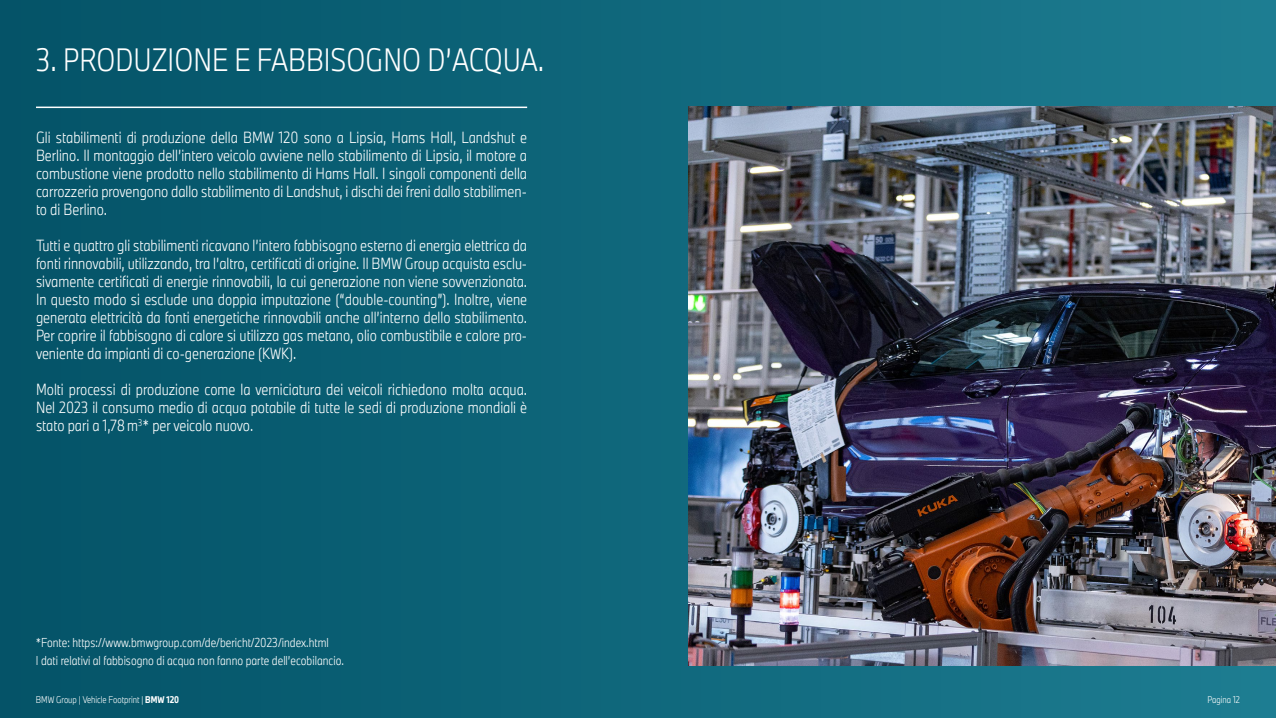
<style>
.page{position:relative;width:1276px;height:718px;background:#fff}
.page>*{position:absolute;margin:0;border:0;box-sizing:border-box;transform-origin:0 0}
.t1{font:300 30px "BMW Group TN Condensed Pro";color:#fff}
.t2{font:300 15px/18px "BMW Group TN Condensed Pro";color:#fff;text-align:justify}
.t3{font:300 12px/18px "BMW Group TN Condensed Pro";color:#fff}
.t4{font:300 9px "BMW Group TN Condensed Pro";color:#fff}
.s1{font-weight:700}
</style>
<div class="page">
<div style="left:0;top:0;width:1276px;height:718px;background:linear-gradient(to right,#035267,#1d7d92)"></div>
<hr style="left:36px;top:106px;width:491px;height:2px;background:#fff">
<img style="left:688px;top:106px;width:588px;height:559px">
<h1 class="t1" style="left:36px;top:38px;width:510px">3. PRODUZIONE E FABBISOGNO D’ACQUA.</h1>
<p class="t2" style="left:36px;top:127px;width:493px">Gli stabilimenti di produzione della BMW 120 sono a Lipsia, Hams Hall, Landshut e Berlino. Il montaggio dell’intero veicolo avviene nello stabilimento di Lipsia, il motore a combustione viene prodotto nello stabilimento di Hams Hall. I singoli componenti della carrozzeria provengono dallo stabilimento di Landshut, i dischi dei freni dallo stabilimen&shy;to di Berlino.</p>
<p class="t2" style="left:36px;top:235px;width:493px">Tutti e quattro gli stabilimenti ricavano l’intero fabbisogno esterno di energia elettrica da fonti rinnovabili, utilizzando, tra l’altro, certificati di origine. Il BMW Group acquista esclu&shy;sivamente certificati di energie rinnovabili, la cui generazione non viene sovvenzionata.<br>In questo modo si esclude una doppia imputazione (“double-counting”). Inoltre, viene generata elettricità da fonti energetiche rinnovabili anche all’interno dello stabilimento.<br>Per coprire il fabbisogno di calore si utilizza gas metano, olio combustibile e calore pro&shy;veniente da impianti di co-generazione (KWK).</p>
<p class="t2" style="left:36px;top:379px;width:493px">Molti processi di produzione come la verniciatura dei veicoli richiedono molta acqua.<br>Nel 2023 il consumo medio di acqua potabile di tutte le sedi di produzione mondiali è stato pari a 1,78m<sup>3</sup>* per veicolo nuovo.</p>
<p class="t3" style="left:36px;top:633px;width:309px">*Fonte: https://www.bmwgroup.com/de/bericht/2023/index.html<br>I dati relativi al fabbisogno di acqua non fanno parte dell’ecobilancio.</p>
<p class="t4" style="left:36px;top:693px;width:145px">BMW Group | Vehicle Footprint | <span class="s1">BMW 120</span></p>
<p class="t4" style="left:1207px;top:693px;width:34px">Pagina 12</p>
</div>
